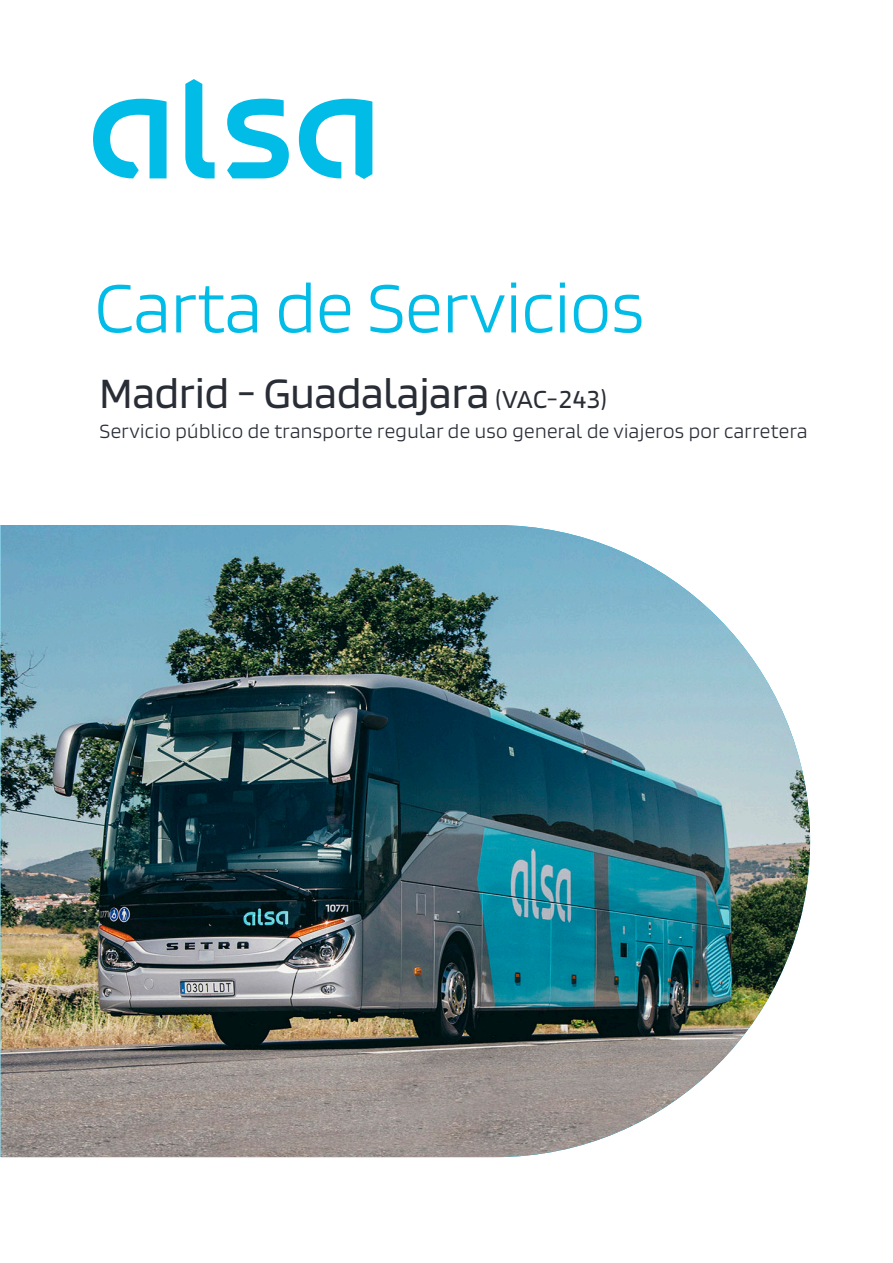
<style>
.page{position:relative;width:893px;height:1263px;background:#fff}
.page>*{position:absolute;margin:0;border:0;box-sizing:border-box;transform-origin:0 0}
.t1{font:300 75px "Alsa";color:#02bce8}
.t2{font:45px "Alsa";color:#292d36}
.t3{font:300 21px "Alsa";letter-spacing:.02em;color:#292d36}
.s1{font-size:27px}
</style>
<div class="page">
<svg style="left:93px;top:79px;width:279px;height:100px"></svg>
<img style="left:1px;top:525px;width:809px;height:632px">
<h1 class="t1" style="left:95px;top:270px;width:551px">Carta de Servicios</h1>
<h2 class="t2" style="left:100px;top:370px;width:509px">Madrid - Guadalajara <span class="s1">(VAC-243)</span></h2>
<p class="t3" style="left:100px;top:421px;width:709px">Servicio público de transporte regular de uso general de viajeros por carretera</p>
</div>
